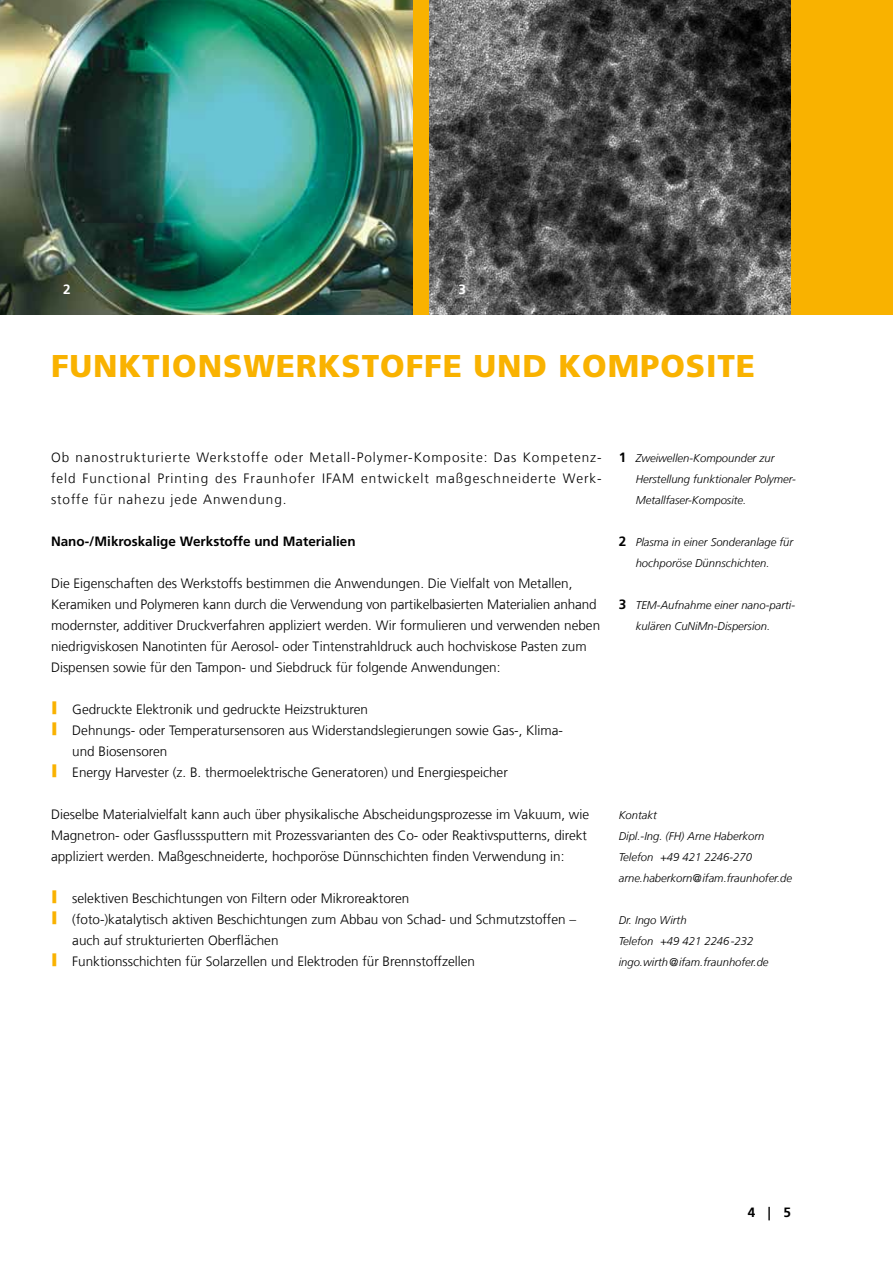
<style>
.page{position:relative;width:893px;height:1263px;background:#fff}
.page>*{position:absolute;margin:0;border:0;box-sizing:border-box;transform-origin:0 0}
.t1{font:900 31.5px "Frutiger LT Com";letter-spacing:.03em;color:#f9b200}
.t2{font:300 13.5px/21px "Frutiger LT Com";color:#000}
.t3{font:700 13.5px "Frutiger LT Com";color:#000}
.t4{font:700 13.5px "Frutiger LT Com";color:#fff}
.t5{font:italic 300 11.25px/21px "Frutiger LT Com";color:#000}
.s1{font-weight:700;font-style:normal;font-size:13.5px}
</style>
<div class="page">
<div style="left:0;top:0;width:893px;height:315px;background:#f9b200"></div>
<img style="left:429px;top:0;width:362px;height:315px">
<img style="left:0;top:0;width:412px;height:315px">
<p class="t4" style="left:63px;top:281px;width:9px">2</p>
<p class="t4" style="left:458px;top:281px;width:9px">3</p>
<h1 class="t1" style="left:51px;top:347px;width:42px">FUNKTIONSWERKSTO</h1>
<h1 class="t1" style="left:406px;top:347px;width:275px">FFE UN D KOMPOSITE</h1>
<p class="t2" style="left:51px;top:447px;width:552px;text-align:justify">Ob nanostrukturierte Werkstoffe oder Metall-Polymer-Komposite: Das Kompetenz&shy;feld Functional Printing des Fraunhofer IFAM entwickelt maßgeschneiderte Werk&shy;stoffe für nahezu jede Anwendung.</p>
<p class="t3" style="left:51px;top:533px;width:306px">Nano-/M ikroskalige Werkstoffe und Materialien</p>
<p class="t2" style="left:51px;top:573px;width:551px">Die Eigenschaften des Werkstoffs bestimmen die Anwendungen. Die Vielfalt von Metallen, Keramiken und Polymeren kann durch die Verwendung von partikelbasierten Materialien anhand modernster, additiver Druckverfahren appliziert werden. Wir formulieren und verwenden neben niedrigviskosen Nanotinten für Aerosol- oder Tintenstrahldruck auch hochviskose Pasten zum Dispensen sowie für den Tampon- und Siebdruck für folgende Anwendungen:</p>
<p class="t2" style="left:51px;top:699px;width:319px"><sup>|</sup> Gedruckte Elektronik und gedruckte Heizstrukturen</p>
<p class="t2" style="left:51px;top:720px;width:513px"><sup>|</sup> Dehnungs- oder Temperatursensoren aus Widerstandslegierungen sowie Gas-, Klima-</p>
<p class="t2" style="left:72px;top:741px;width:97px">und Biosensoren</p>
<p class="t2" style="left:51px;top:762px;width:458px"><sup>|</sup> Energy Harvester (z. B. thermoelektrische Generatoren) und Energiespeicher</p>
<p class="t2" style="left:51px;top:804px;width:540px">Dieselbe Materialvielfalt kann auch über physikalische Abscheidungsprozesse im Vakuum, wie<br>Magnetron- oder Gasflusssputtern mit Prozessvarianten des Co- oder Reaktivsputterns, direkt appliziert werden. Maßgeschneiderte, hochporöse Dünnschichten finden Verwendung in:</p>
<p class="t2" style="left:51px;top:888px;width:360px"><sup>|</sup> selektiven Beschichtungen von Filtern oder Mikroreaktoren</p>
<p class="t2" style="left:51px;top:909px;width:527px"><sup>|</sup> (foto-)katalytisch aktiven Beschichtungen zum Abbau von Schad- und Schmutzstoffen –</p>
<p class="t2" style="left:72px;top:930px;width:208px">auch auf strukturierten Oberflächen</p>
<p class="t2" style="left:51px;top:951px;width:426px"><sup>|</sup> Funktionsschichten für Solarzellen und Elektroden für Brennstoffzellen</p>
<p class="t5" style="left:636px;top:447px;width:162px;text-indent:-17px"><span class="s1">1</span> Zweiwellen-Kompounder zur<br>Herstellung funktionaler Polymer-<br>Metallfaser-Komposite.</p>
<p class="t5" style="left:619px;top:531px;width:176px;text-align:center"><span class="s1">2</span> Plasma in einer Sonderanlage für hochporöse Dünnschichten.</p>
<p class="t5" style="left:636px;top:594px;width:161px;text-indent:-17px"><span class="s1">3</span> TEM-Aufnahme einer nano-parti&shy;kulären CuNiMn-Dispersion.</p>
<p class="t5" style="left:619px;top:804px;width:175px">Kontakt<br>Dipl.-Ing. (FH) Arne Haberkorn<br>Telefon +49 421 2246-270 arne.haberkorn@ifam.fraunhofer.de</p>
<p class="t5" style="left:619px;top:909px;width:151px">Dr. Ingo Wirth<br>Telefon +49 421 2246-232 ingo.wirth@ifam.fraunhofer.de</p>
<p class="t3" style="left:748px;top:1204px;width:45px">4 | 5</p>
</div>
